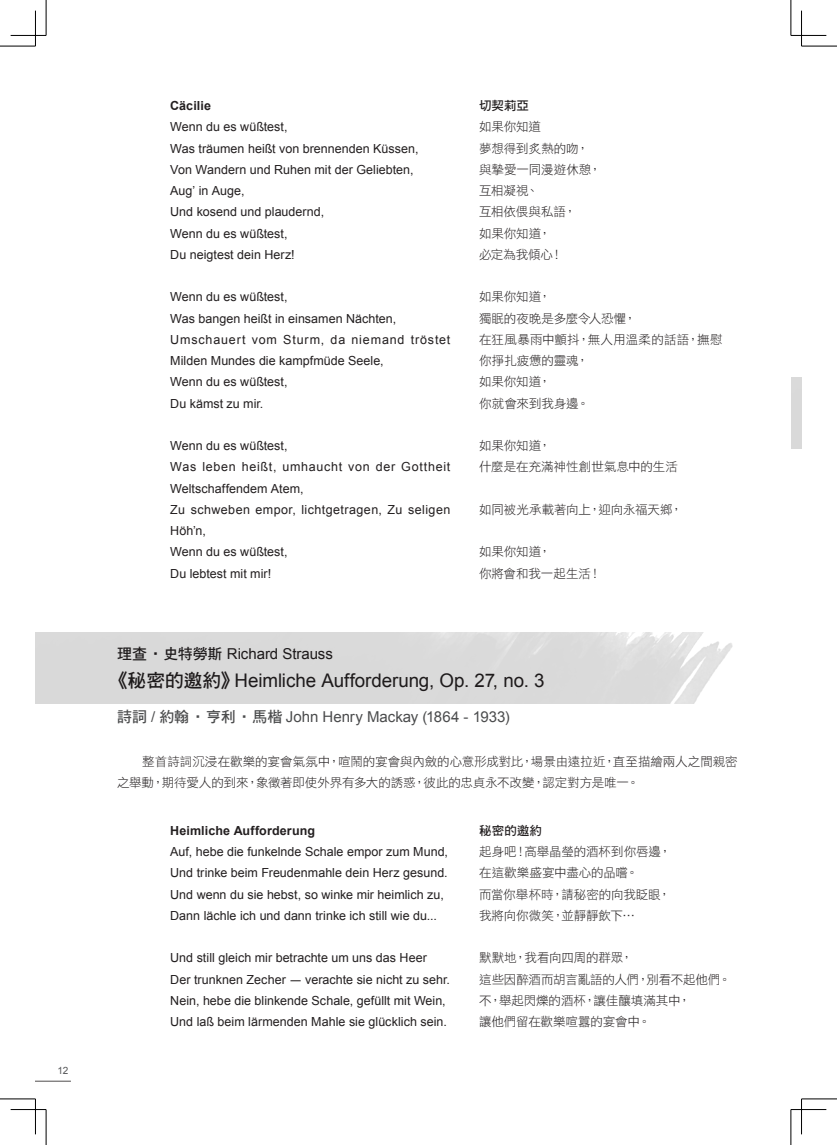
<style>
.page{position:relative;width:837px;height:1145px;background:#fff}
.page>*{position:absolute;margin:0;border:0;box-sizing:border-box;transform-origin:0 0}
.t1{font:18.75px "Arial";letter-spacing:-.005em;color:#231f20}
.t2{font:15px "Arial";letter-spacing:-.005em;color:#4b4c4d}
.t3{font:15px "Arial";letter-spacing:-.005em;color:#231f20}
.t4{font:12.5px/21.2px "Arial";letter-spacing:.005em;color:#231f20}
.t5{font:12.5px/21.2px "DF Hei Std W3";letter-spacing:-.01em;color:#231f20}
.t6{font:12.5px/21.2px "Arial";letter-spacing:.03em;color:#231f20}
.t7{font:700 12.5px "Arial";letter-spacing:.01em;color:#231f20}
.t8{font:12.5px "DF Hei Std W7";letter-spacing:.005em;color:#231f20}
.t9{font:10px "Arial";color:#57585a}
.s1{font-family:"DF Hei Std W7"}
</style>
<div class="page">
<hr style="left:35px;top:1080px;width:36px;height:1px;background:#231f20">
<hr style="left:0;top:46px;width:35px;height:1px;background:#000">
<hr style="left:801px;top:46px;width:35px;height:1px;background:#000">
<hr style="left:0;top:1098px;width:35px;height:1px;background:#000">
<hr style="left:801px;top:1098px;width:35px;height:1px;background:#000">
<hr style="left:46px;top:0;width:1px;height:35px;background:#000">
<hr style="left:46px;top:1109px;width:1px;height:35px;background:#000">
<hr style="left:790px;top:0;width:1px;height:35px;background:#000">
<hr style="left:790px;top:1109px;width:1px;height:35px;background:#000">
<hr style="left:11px;top:35px;width:35px;height:1px;background:#000">
<hr style="left:790px;top:35px;width:36px;height:1px;background:#000">
<hr style="left:11px;top:1109px;width:35px;height:1px;background:#000">
<hr style="left:790px;top:1109px;width:36px;height:1px;background:#000">
<hr style="left:35px;top:11px;width:1px;height:35px;background:#000">
<hr style="left:35px;top:1098px;width:1px;height:36px;background:#000">
<hr style="left:801px;top:11px;width:1px;height:35px;background:#000">
<hr style="left:801px;top:1098px;width:1px;height:36px;background:#000">
<p class="t9" style="left:57px;top:1063px;width:12px">12</p>
<p class="t7" style="left:170px;top:97px;width:42px">Cäcilie</p>
<p class="t4" style="left:170px;top:116px;width:250px">Wenn du es wüßtest,<br>Was träumen heißt von brennenden Küssen,<br>Von Wandern und Ruhen mit der Geliebten,<br>Aug’ in Auge,<br>Und kosend und plaudernd,<br>Wenn du es wüßtest,<br>Du neigtest dein Herz!</p>
<p class="t4" style="left:170px;top:286px;width:281px">Wenn du es wüßtest,<br>Was bangen heißt in einsamen Nächten,<br>Umschauert vom Sturm, da niemand tröstet<br>Milden Mundes die kampfmüde Seele,<br>Wenn du es wüßtest,<br>Du kämst zu mir.</p>
<p class="t6" style="left:170px;top:435px;width:281px">Wenn du es wüßtest,<br>Was leben heißt, umhaucht von der Gottheit<br>Weltschaffendem Atem,<br>Zu schweben empor, lichtgetragen, Zu seligen<br>Höh’n,<br>Wenn du es wüßtest,<br>Du lebtest mit mir!</p>
<p class="t8" style="left:479px;top:99px;width:51px">切契莉亞</p>
<p class="t5" style="left:479px;top:116px;width:124px">如果你知道<br>夢想得到炙熱的吻，與摯愛一同漫遊休憩，互相凝視、<br>互相依偎與私語，<br>如果你知道，<br>必定為我傾心！</p>
<p class="t5" style="left:479px;top:286px;width:245px">如果你知道，<br>獨眠的夜晚是多麼令人恐懼，<br>在狂風暴雨中顫抖，無人用溫柔的話語，撫慰你掙扎疲憊的靈魂，<br>如果你知道，<br>你就會來到我身邊。</p>
<p class="t5" style="left:479px;top:435px;width:200px">如果你知道，<br>什麼是在充滿神性創世氣息中的生活</p>
<p class="t5" style="left:479px;top:498px;width:205px">如同被光承載著向上，迎向永福天鄉，</p>
<p class="t5" style="left:479px;top:541px;width:123px">如果你知道，<br>你將會和我一起生活！</p>
<p class="t3" style="left:117px;top:643px;width:217px"><span class="s1">理查‧史特勞斯</span> Richard Strauss</p>
<h1 class="t1" style="left:109px;top:668px;width:437px"><span class="s1">《秘密的邀約》</span>Heimliche Aufforderung, Op. 27, no. 3</h1>
<p class="t2" style="left:117px;top:706px;width:394px"><span class="s1">詩詞</span> / <span class="s1">約翰‧亨利‧馬楷</span> John Henry Mackay (1864 - 1933)</p>
<p class="t5" style="left:117px;top:750px;width:622px">　　整首詩詞沉浸在歡樂的宴會氣氛中，喧鬧的宴會與內斂的心意形成對比，場景由遠拉近，直至描繪兩人之間親密之舉動，期待愛人的到來，象徵著即使外界有多大的誘惑，彼此的忠貞永不改變，認定對方是唯一。</p>
<p class="t7" style="left:170px;top:822px;width:146px">Heimliche Aufforderung</p>
<p class="t4" style="left:170px;top:841px;width:279px">Auf, hebe die funkelnde Schale empor zum Mund, Und trinke beim Freudenmahle dein Herz gesund.<br>Und wenn du sie hebst, so winke mir heimlich zu, Dann lächle ich und dann trinke ich still wie du...</p>
<p class="t4" style="left:170px;top:947px;width:281px">Und still gleich mir betrachte um uns das Heer Der trunknen Zecher - verachte sie nicht zu sehr.<br>Nein, hebe die blinkende Schale, gefüllt mit Wein, Und laß beim lärmenden Mahle sie glücklich sein.</p>
<p class="t8" style="left:479px;top:823px;width:64px">秘密的邀約</p>
<p class="t5" style="left:479px;top:840px;width:193px">起身吧！高舉晶瑩的酒杯到你唇邊，在這歡樂盛宴中盡心的品嚐。<br>而當你舉杯時，請秘密的向我眨眼，我將向你微笑，並靜靜飲下⋯</p>
<p class="t5" style="left:479px;top:947px;width:253px">默默地，我看向四周的群眾，<br>這些因醉酒而胡言亂語的人們，別看不起他們。不，舉起閃爍的酒杯，讓佳釀填滿其中，<br>讓他們留在歡樂喧囂的宴會中。</p>
</div>
